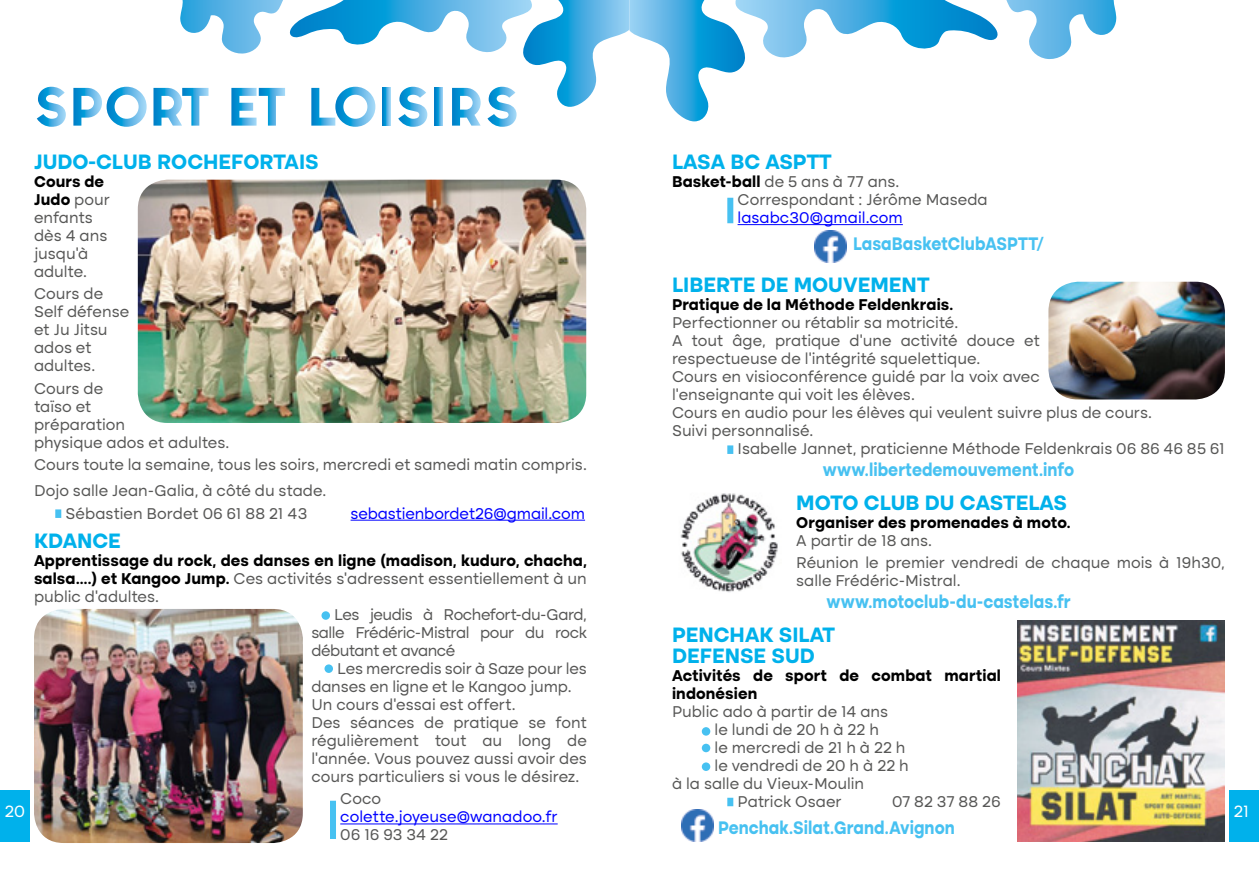
<style>
.page{position:relative;width:1259px;height:893px;background:#fff}
.page>*{position:absolute;margin:0;border:0;box-sizing:border-box;transform-origin:0 0}
.t1{font:700 21px/21px "Altone Trial";color:#00b1eb}
.t2{font:700 18.3px "Altone Trial";color:#47c1f1;scale:.9 1}
.t3{font:16.5px "Altone Trial";color:#fff}
.t4{font:15.75px/18px "Altone Trial";color:#575756}
.t5{font:700 15.75px/18px "Altone Trial";letter-spacing:.005em;color:#000}
.t6{font:15.75px "Altone Trial";letter-spacing:-.03em;color:#575756}
.t7{font:15.75px "Altone Trial";letter-spacing:-.005em;color:#00f}
.s1{font-weight:700;color:#000}
</style>
<div class="page">
<div style="left:1229px;top:791px;width:30px;height:51px;background:#00b1eb"></div>
<div style="left:0;top:791px;width:30px;height:51px;background:#00b1eb"></div>
<hr style="left:350px;top:520px;width:235px;height:1px;background:#00f">
<hr style="left:340px;top:823px;width:218px;height:1px;background:#00f">
<hr style="left:737px;top:224px;width:166px;height:1px;background:#00f">
<svg style="left:1006px;top:0;width:110px;height:59px"></svg>
<svg style="left:37px;top:87px;width:29px;height:40px"></svg>
<svg style="left:73px;top:87px;width:74px;height:40px"></svg>
<svg style="left:153px;top:0;width:845px;height:127px"></svg>
<div style="left:330px;top:801px;width:6px;height:38px;background:#47c1f1"></div>
<div style="left:727px;top:198px;width:6px;height:25px;background:#47c1f1"></div>
<div style="left:55px;top:509px;width:6px;height:9px;background:#47c1f1"></div>
<div style="left:727px;top:445px;width:6px;height:9px;background:#47c1f1"></div>
<div style="left:727px;top:798px;width:6px;height:8px;background:#47c1f1"></div>
<img style="left:680px;top:493px;width:98px;height:100px">
<img style="left:1018px;top:621px;width:207px;height:221px">
<div style="left:702px;top:727px;width:8px;height:9px;background:#47c1f1;border-radius:50%"></div>
<div style="left:702px;top:744px;width:8px;height:8px;background:#47c1f1;border-radius:50%"></div>
<div style="left:702px;top:762px;width:8px;height:9px;background:#47c1f1;border-radius:50%"></div>
<div style="left:321px;top:611px;width:9px;height:9px;background:#47c1f1;border-radius:50%"></div>
<div style="left:324px;top:664px;width:9px;height:9px;background:#47c1f1;border-radius:50%"></div>
<img style="left:138px;top:180px;width:448px;height:243px">
<img style="left:34px;top:609px;width:269px;height:234px">
<img style="left:1048px;top:282px;width:177px;height:117px">
<img style="left:814px;top:231px;width:32px;height:32px">
<img style="left:682px;top:810px;width:32px;height:31px">
<h1 class="t1" style="left:34px;top:152px;width:286px">JUDO-CLUB ROCHEFORTAIS</h1>
<p class="t4" style="left:34px;top:174px;width:77px"><span class="s1">Cours de<br>Judo</span> pour enfants dès 4 ans jusqu’à adulte.</p>
<p class="t4" style="left:34px;top:286px;width:97px">Cours de<br>Self défense et Ju Jitsu ados et adultes.</p>
<p class="t4" style="left:34px;top:380px;width:197px">Cours de<br>taïso et<br>préparation<br>physique ados et adultes.</p>
<p class="t4" style="left:34px;top:452px;width:554px;line-height:26.5px">Cours toute la semaine, tous les soirs, mercredi et samedi matin compris.<br>Dojo salle Jean-Galia, à côté du stade.</p>
<p class="t4" style="left:66px;top:505px;width:243px">Sébastien Bordet 06 61 88 21 43</p>
<p class="t7" style="left:350px;top:506px;width:236px">sebastienbordet26@gmail.com</p>
<h1 class="t1" style="left:34px;top:531px;width:88px">KDANCE</h1>
<p class="t5" style="left:34px;top:553px;width:554px">Apprentissage du rock, des danses en ligne (madison, kuduro, chacha,</p>
<p class="t4" style="left:34px;top:571px;width:554px"><span class="s1">salsa….) et Kangoo Jump.</span> Ces activités s’adressent essentiellement à un</p>
<p class="t4" style="left:34px;top:589px;width:127px">public d’adultes.</p>
<p class="t6" style="left:334px;top:608px;width:254px">Les jeudis à Rochefort-du-Gard,</p>
<p class="t6" style="left:311px;top:626px;width:277px">salle Frédéric-Mistral pour du rock</p>
<p class="t6" style="left:311px;top:644px;width:145px">débutant et avancé</p>
<p class="t4" style="left:337px;top:661px;width:251px">Les mercredis soir à Saze pour les</p>
<p class="t4" style="left:311px;top:679px;width:262px">danses en ligne et le Kangoo jump.</p>
<p class="t4" style="left:311px;top:697px;width:206px">Un cours d’essai est offert.</p>
<p class="t4" style="left:311px;top:715px;width:277px">Des séances de pratique se font</p>
<p class="t4" style="left:311px;top:733px;width:277px">régulièrement tout au long de</p>
<p class="t4" style="left:311px;top:751px;width:277px">l’année. Vous pouvez aussi avoir des</p>
<p class="t4" style="left:311px;top:769px;width:269px">cours particuliers si vous le désirez.</p>
<p class="t4" style="left:340px;top:791px;width:42px">Coco</p>
<p class="t7" style="left:340px;top:810px;width:219px">colette.joyeuse@wanadoo.fr</p>
<p class="t4" style="left:340px;top:827px;width:109px">06 16 93 34 22</p>
<h1 class="t1" style="left:672px;top:152px;width:161px">LASA BC ASPTT</h1>
<p class="t4" style="left:737px;top:174px;width:252px;text-indent:-66px"><span class="s1">Basket-ball</span> de 5 ans à 77 ans.<br>Correspondant : Jérôme Maseda</p>
<p class="t7" style="left:737px;top:211px;width:167px">lasabc30@gmail.com</p>
<p class="t2" style="left:853px;top:235px;width:213px">LasaBasketClubASPTT/</p>
<h1 class="t1" style="left:672px;top:275px;width:259px">LIBERTE DE MOUVEMENT</h1>
<p class="t5" style="left:672px;top:296px;width:283px">Pratique de la Méthode Feldenkrais.</p>
<p class="t4" style="left:672px;top:314px;width:288px">Perfectionner ou rétablir sa motricité.</p>
<p class="t4" style="left:672px;top:332px;width:369px">A tout âge, pratique d’une activité douce et</p>
<p class="t4" style="left:672px;top:350px;width:310px">respectueuse de l’intégrité squelettique.</p>
<p class="t4" style="left:672px;top:368px;width:369px">Cours en visioconférence guidé par la voix avec</p>
<p class="t4" style="left:672px;top:386px;width:244px">l’enseignante qui voit les élèves.</p>
<p class="t4" style="left:672px;top:404px;width:481px">Cours en audio pour les élèves qui veulent suivre plus de cours.</p>
<p class="t4" style="left:672px;top:422px;width:143px">Suivi personnalisé.</p>
<p class="t4" style="left:737px;top:440px;width:489px">Isabelle Jannet, praticienne Méthode Feldenkrais 06 86 46 85 61</p>
<p class="t2" style="left:822px;top:462px;width:281px">www.libertedemouvement.info</p>
<h1 class="t1" style="left:796px;top:493px;width:272px">MOTO CLUB DU CASTELAS</h1>
<p class="t5" style="left:796px;top:514px;width:276px">Organiser des promenades à moto.</p>
<p class="t4" style="left:796px;top:530px;width:430px;line-height:22.2px">A partir de 18 ans.<br>Réunion le premier vendredi de chaque mois à 19h30,</p>
<p class="t4" style="left:796px;top:573px;width:166px">salle Frédéric-Mistral.</p>
<p class="t2" style="left:826px;top:594px;width:273px">www.motoclub-du-castelas.fr</p>
<h1 class="t1" style="left:672px;top:626px;width:165px">PENCHAK SILAT<br>DEFENSE SUD</h1>
<p class="t5" style="left:672px;top:668px;width:330px">Activités de sport de combat martial indonésien</p>
<p class="t4" style="left:672px;top:704px;width:218px">Public ado à partir de 14 ans</p>
<p class="t4" style="left:714px;top:722px;width:166px">le lundi de 20 h à 22 h</p>
<p class="t4" style="left:714px;top:740px;width:192px">le mercredi de 21 h à 22 h</p>
<p class="t4" style="left:714px;top:758px;width:196px">le vendredi de 20 h à 22 h</p>
<p class="t4" style="left:672px;top:776px;width:194px">à la salle du Vieux-Moulin</p>
<p class="t4" style="left:737px;top:794px;width:106px">Patrick Osaer</p>
<p class="t4" style="left:892px;top:794px;width:110px">07 82 37 88 26</p>
<p class="t2" style="left:718px;top:819px;width:265px">Penchak.Silat.Grand.Avignon</p>
<p class="t3" style="left:5px;top:804px;width:22px">20</p>
<p class="t3" style="left:1234px;top:804px;width:17px">21</p>
</div>
